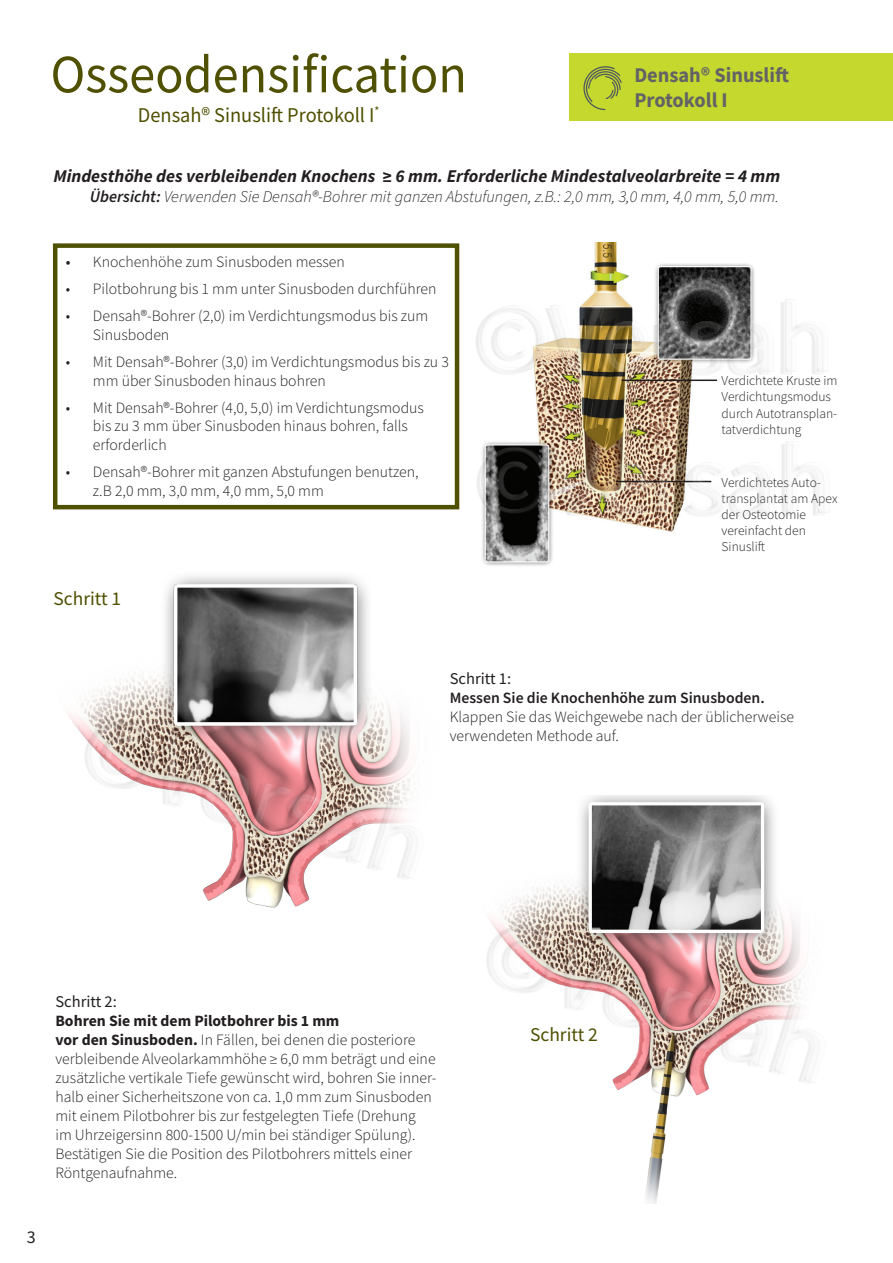
<style>
.page{position:relative;width:893px;height:1263px;background:#fff}
.page>*{position:absolute;margin:0;border:0;box-sizing:border-box;transform-origin:0 0}
.t1{font:54px "Source Sans Pro";color:#4f5000}
.t2{font:21px "Source Sans Pro";color:#4f5000}
.t3{font:700 21px "Source Sans Pro";color:#636366}
.t4{font:19.5px "Source Sans Pro";color:#4f5000}
.t5{font:italic 700 18px "Source Sans Pro";color:#231f20}
.t6{font:18px "Source Sans Pro";color:#231f20}
.t7{font:italic 300 16.5px "Source Sans Pro";color:#231f20}
.t8{font:16.5px "Source Sans Pro";color:#231f20}
.t9{font:300 15.75px/18.9px "Source Sans Pro";color:#231f20}
.t10{font:600 15.75px "Source Sans Pro";color:#231f20}
.t11{font:300 13.5px/16.2px "Source Sans Pro";color:#231f20}
.s1{font-weight:600}
.s2{font-weight:400}
.s3{font-weight:700}
</style>
<div class="page">
<img style="left:580px;top:795px;width:194px;height:409px">
<img style="left:427px;top:242px;width:190px;height:324px">
<img style="left:165px;top:562px;width:274px;height:100px">
<div style="left:569px;top:53px;width:324px;height:68px;background:#c4d82d"></div>
<svg style="left:583px;top:66px;width:39px;height:44px"></svg>
<div style="left:53px;top:243px;width:406px;height:266px;border:4px solid #4f5000"></div>
<img style="left:450px;top:262px;width:375px;height:141px">
<img style="left:450px;top:403px;width:376px;height:152px">
<img style="left:68px;top:662px;width:344px;height:246px">
<img style="left:486px;top:866px;width:328px;height:267px">
<p class="t1" style="left:50px;top:40px;width:418px">Osseodensification</p>
<p class="t2" style="left:138px;top:102px;width:243px">Densah® Sinuslift Protokoll I<sup>*</sup></p>
<p class="t3" style="left:634px;top:61px;width:156px">Densah® Sinuslift</p>
<p class="t3" style="left:634px;top:86px;width:95px">Protokoll I</p>
<p class="t5" style="left:53px;top:164px;width:728px">Mindesthöhe des verbleibenden Knochens ≥ 6 mm. Erforderliche Mindestalveolarbreite = 4 mm</p>
<p class="t7" style="left:90px;top:186px;width:691px"><span class="s1">Übersicht:</span> Verwenden Sie Densah®-Bohrer mit ganzen Abstufungen, z.B.: 2,0 mm, 3,0 mm, 4,0 mm, 5,0 mm.</p>
<p class="t9" style="left:66px;top:252px;width:280px"><span class="s2">•</span> Knochenhöhe zum Sinusboden messen</p>
<p class="t9" style="left:66px;top:279px;width:372px">• Pilotbohrung bis 1 mm unter Sinusboden durchführen</p>
<p class="t9" style="left:93px;top:306px;width:337px;text-indent:-27px">• Densah®-Bohrer (2,0) im Verdichtungsmodus bis zum<br>Sinusboden</p>
<p class="t9" style="left:93px;top:352px;width:357px;text-indent:-27px">• Mit Densah®-Bohrer (3,0) im Verdichtungsmodus bis zu 3 mm über Sinusboden hinaus bohren</p>
<p class="t9" style="left:66px;top:398px;width:360px">• Mit Densah®-Bohrer (4,0, 5,0) im Verdichtungsmodus</p>
<p class="t9" style="left:93px;top:417px;width:316px">bis zu 3 mm über Sinusboden hinaus bohren, falls erforderlich</p>
<p class="t9" style="left:93px;top:463px;width:327px;text-indent:-27px">• Densah®-Bohrer mit ganzen Abstufungen benutzen, z.B 2,0 mm, 3,0 mm, 4,0 mm, 5,0 mm</p>
<p class="t4" style="left:53px;top:586px;width:69px">Schritt 1</p>
<p class="t11" style="left:722px;top:373px;width:117px">Verdichtete Kruste im<br>Verdichtungsmodus durch Autotransplan&shy;tatverdichtung</p>
<p class="t11" style="left:722px;top:474px;width:117px">Verdichtetes Auto&shy;transplantat am Apex der Osteotomie vereinfacht den<br>Sinuslift</p>
<p class="t8" style="left:450px;top:668px;width:63px">Schritt 1:</p>
<p class="t10" style="left:450px;top:688px;width:316px">Messen Sie die Knochenhöhe zum Sinusboden.</p>
<p class="t9" style="left:450px;top:707px;width:346px">Klappen Sie das Weichgewebe nach der üblicherweise</p>
<p class="t9" style="left:450px;top:726px;width:171px">verwendeten Methode auf.</p>
<p class="t6" style="left:27px;top:1225px;width:10px">3</p>
<p class="t8" style="left:55px;top:991px;width:63px">Schritt 2:</p>
<p class="t9" style="left:55px;top:1011px;width:382px"><span class="s3">Bohren Sie mit dem Pilotbohrer bis 1 mm<br>vor den Sinusboden.</span> In Fällen, bei denen die posteriore verbleibende Alveolarkammhöhe ≥ 6,0 mm beträgt und eine zusätzliche vertikale Tiefe gewünscht wird, bohren Sie inner&shy;halb einer Sicherheitszone von ca. 1,0 mm zum Sinusboden mit einem Pilotbohrer bis zur festgelegten Tiefe (Drehung<br>im Uhrzeigersinn 800-1500 U/min bei ständiger Spülung).<br>Bestätigen Sie die Position des Pilotbohrers mittels einer Röntgenaufnahme.</p>
<p class="t4" style="left:530px;top:1022px;width:69px">Schritt 2</p>
</div>
